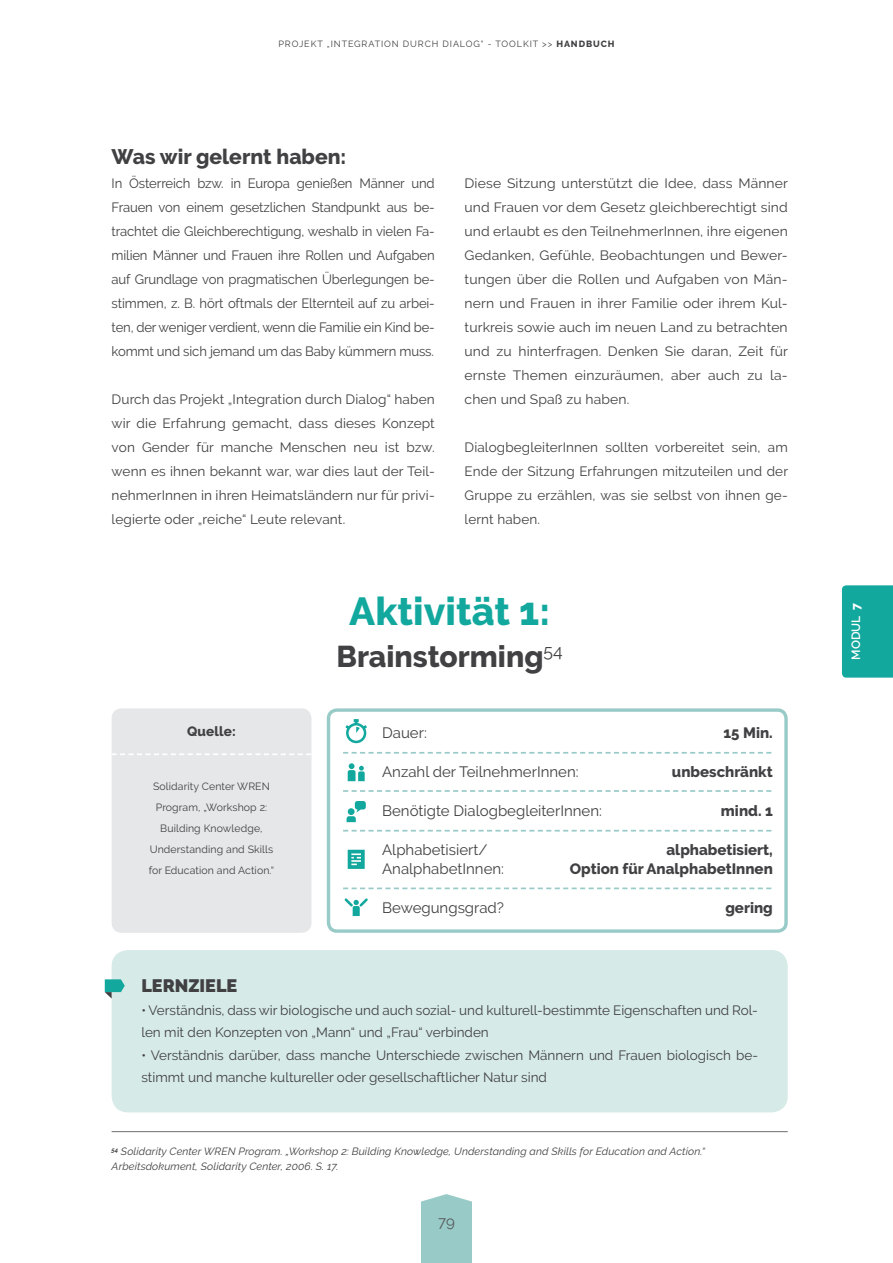
<style>
.page{position:relative;width:893px;height:1263px;background:#fff}
.page>*{position:absolute;margin:0;border:0;box-sizing:border-box;transform-origin:0 0}
.t1{font:800 39px "Raleway";color:#13a89e}
.t2{font:800 30px "Raleway";color:#414042}
.t3{font:800 21px "Raleway";color:#414042}
.t4{font:900 18px "Raleway";color:#414042}
.t5{font:15px/19.5px "Raleway";color:#414042}
.t6{font:800 15px/19.5px "Raleway";color:#414042;text-align:right}
.t7{font:15px "Raleway";color:#58595b}
.t8{font:13.5px/24px "Raleway";color:#414042;text-align:justify}
.t9{font:800 13.5px "Raleway";letter-spacing:.01em;color:#414042}
.t10{font:600 12px "Raleway";color:#fff}
.t11{font:italic 10.5px/15px "Raleway";letter-spacing:.01em;color:#414042}
.t12{font:10.5px/21px "Raleway";letter-spacing:.01em;color:#414042;text-align:center}
.t13{font:9px "Raleway";letter-spacing:.1em;color:#414042}
.s1{font-weight:800}
</style>
<div class="page">
<div style="left:421px;top:1194px;width:51px;height:69px;background:#98cbc8"></div>
<hr style="left:112px;top:1131px;width:676px;height:1px;background:#6d6e71">
<div style="left:112px;top:708px;width:199px;height:225px;background:#e6e7e8;border-radius:10px"></div>
<svg style="left:112px;top:753px;width:199px;height:2px"></svg>
<div style="left:112px;top:950px;width:676px;height:162px;background:#d6eae8;border-radius:16px"></div>
<div style="left:842px;top:585px;width:51px;height:93px;background:#13a89e"></div>
<svg style="left:345px;top:719px;width:22px;height:24px"></svg>
<svg style="left:348px;top:763px;width:17px;height:18px"></svg>
<svg style="left:347px;top:801px;width:19px;height:21px"></svg>
<svg style="left:348px;top:850px;width:17px;height:19px"></svg>
<svg style="left:345px;top:898px;width:23px;height:18px"></svg>
<div style="left:327px;top:708px;width:461px;height:225px;border:3px solid #98cbc8;border-radius:9px"></div>
<svg style="left:343px;top:752px;width:428px;height:2px"></svg>
<svg style="left:343px;top:790px;width:428px;height:2px"></svg>
<svg style="left:343px;top:830px;width:428px;height:1px"></svg>
<svg style="left:343px;top:887px;width:428px;height:2px"></svg>
<svg style="left:105px;top:979px;width:20px;height:19px"></svg>
<p class="t13" style="left:278px;top:39px;width:338px">PROJEKT „INTEGRATION DURCH DIALOG“ - TOOLKIT &gt;&gt; <span class="s1">HANDBUCH</span></p>
<h3 class="t3" style="left:112px;top:144px;width:236px">Was wir gelernt haben:</h3>
<p class="t8" style="left:112px;top:171px;width:325px">In Österreich bzw. in Europa genießen Männer und Frauen von einem gesetzlichen Standpunkt aus be&shy;trachtet die Gleichberechtigung, weshalb in vielen Fa&shy;milien Männer und Frauen ihre Rollen und Aufgaben auf Grundlage von pragmatischen Überlegungen be&shy;stimmen, z. B. hört oftmals der Elternteil auf zu arbei&shy;ten, der weniger verdient, wenn die Familie ein Kind be&shy;kommt und sich jemand um das Baby kümmern muss.</p>
<p class="t8" style="left:112px;top:387px;width:325px">Durch das Projekt „Integration durch Dialog“ haben wir die Erfahrung gemacht, dass dieses Konzept von Gender für manche Menschen neu ist bzw. wenn es ihnen bekannt war, war dies laut der Teil&shy;nehmerInnen in ihren Heimatsländern nur für privi&shy;legierte oder „reiche“ Leute relevant.</p>
<p class="t8" style="left:465px;top:171px;width:325px">Diese Sitzung unterstützt die Idee, dass Männer und Frauen vor dem Gesetz gleichberechtigt sind und erlaubt es den TeilnehmerInnen, ihre eigenen Gedanken, Gefühle, Beobachtungen und Bewer&shy;tungen über die Rollen und Aufgaben von Män&shy;nern und Frauen in ihrer Familie oder ihrem Kul&shy;turkreis sowie auch im neuen Land zu betrachten und zu hinterfragen. Denken Sie daran, Zeit für ernste Themen einzuräumen, aber auch zu la&shy;chen und Spaß zu haben.</p>
<p class="t8" style="left:465px;top:435px;width:325px">DialogbegleiterInnen sollten vorbereitet sein, am Ende der Sitzung Erfahrungen mitzuteilen und der Gruppe zu erzählen, was sie selbst von ihnen ge&shy;lernt haben.</p>
<p class="t9" style="left:187px;top:724px;width:50px">Quelle:</p>
<p class="t12" style="left:149px;top:775px;width:127px">Solidarity Center WREN<br>Program, „Workshop 2:<br>Building Knowledge,<br>Understanding and Skills for Education and Action.“</p>
<h1 class="t1" style="left:349px;top:589px;width:202px">Aktivität 1:</h1>
<h2 class="t2" style="left:337px;top:639px;width:228px">Brainstorming<sup>54</sup></h2>
<p class="t6" style="left:723px;top:723px;width:51px">15 Min.</p>
<p class="t6" style="left:672px;top:762px;width:102px">unbeschränkt</p>
<p class="t6" style="left:721px;top:801px;width:53px">mind. 1</p>
<p class="t6" style="left:570px;top:840px;width:204px">alphabetisiert,<br>Option für AnalphabetInnen</p>
<p class="t6" style="left:725px;top:898px;width:49px">gering</p>
<p class="t5" style="left:382px;top:722px;width:46px">Dauer:</p>
<p class="t5" style="left:382px;top:761px;width:198px">Anzahl der TeilnehmerInnen:</p>
<p class="t5" style="left:382px;top:800px;width:221px">Benötigte DialogbegleiterInnen:</p>
<p class="t5" style="left:382px;top:839px;width:123px">Alphabetisiert/<br>AnalphabetInnen:</p>
<p class="t5" style="left:382px;top:898px;width:123px">Bewegungsgrad?</p>
<h3 class="t4" style="left:141px;top:975px;width:97px">LERNZIELE</h3>
<p class="t8" style="left:141px;top:998px;width:618px;line-height:22.5px">• Verständnis, dass wir biologische und auch sozial- und kulturell-bestimmte Eigenschaften und Rol&shy;len mit den Konzepten von „Mann“ und „Frau“ verbinden</p>
<p class="t8" style="left:141px;top:1043px;width:618px;line-height:22.5px">• Verständnis darüber, dass manche Unterschiede zwischen Männern und Frauen biologisch be&shy;stimmt und manche kultureller oder gesellschaftlicher Natur sind</p>
<p class="t11" style="left:112px;top:1144px;width:595px"><sup>54</sup> Solidarity Center WREN Program. „Workshop 2: Building Knowledge, Understanding and Skills for Education and Action.“<br>Arbeitsdokument, Solidarity Center, 2006. S. 17.</p>
<p class="t7" style="left:438px;top:1213px;width:18px">79</p>
<p class="t10" style="left:849px;top:660px;width:58px;rotate:-90deg">MODUL <span class="s1">7</span></p>
</div>
